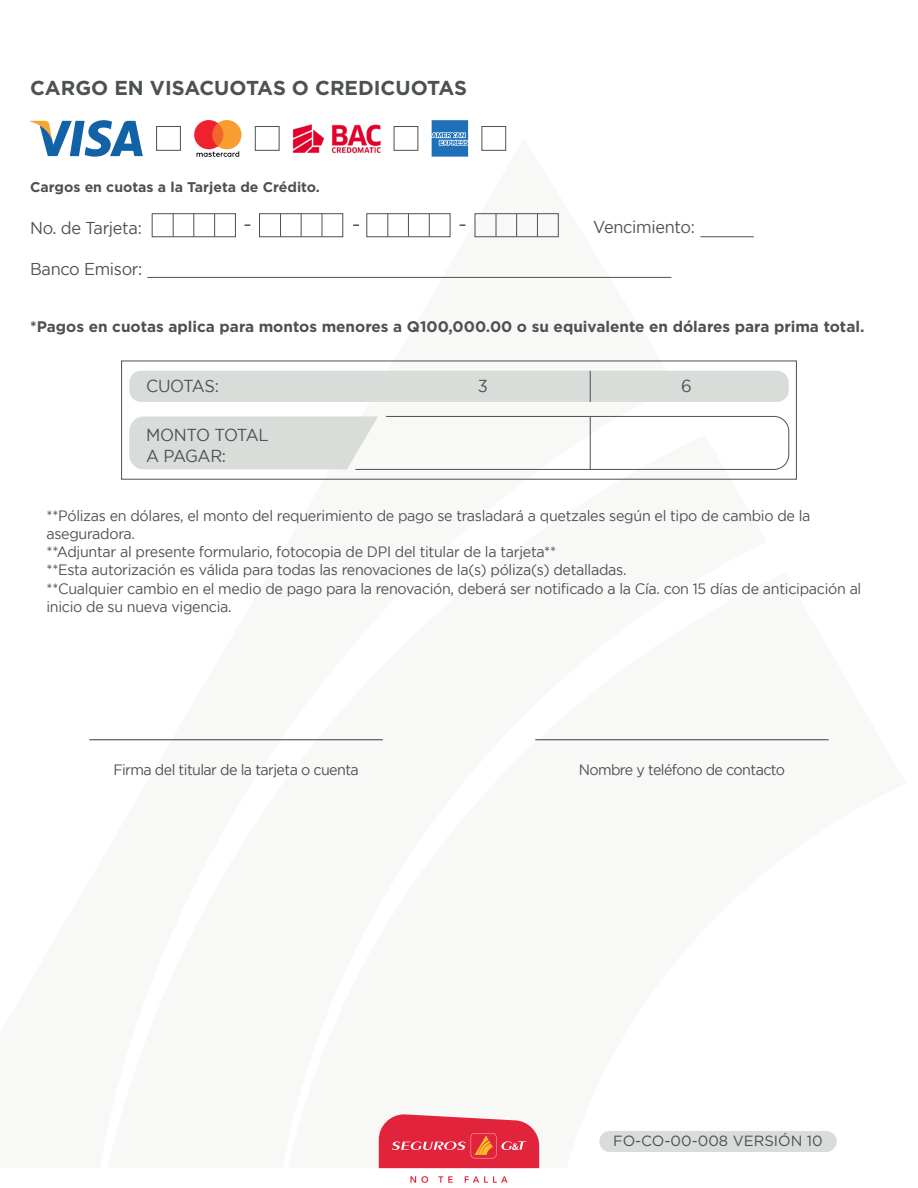
<style>
.page{position:relative;width:918px;height:1188px;background:#fff}
.page>*{position:absolute;margin:0;border:0;box-sizing:border-box;transform-origin:0 0}
.t1{font:700 20.1px "Gotham";color:#4d5150}
.t2{font:17.25px/20.7px "Gotham";letter-spacing:-.035em;color:#4d5150;scale:.95 1}
.t3{font:17.1px "Gotham";letter-spacing:-.02em;color:#4d5150;scale:.95 1}
.t4{font:700 15.3px "Gotham";color:#4d5150}
.t5{font:15px/18.1px "Gotham";letter-spacing:-.02em;color:#4d5150;scale:.95 1}
.t6{font:15px "Gotham";letter-spacing:-.04em;color:#4d5150;scale:.95 1}
.t7{font:14.85px "Gotham";color:#4d5150}
.t8{font:700 14.1px "Gotham";color:#4d5150}
</style>
<div class="page">
<div style="left:599px;top:1131px;width:238px;height:21px;background:#d9ddda;border-radius:11px"></div>
<svg style="left:379px;top:1114px;width:160px;height:54px;background:#e44253"></svg>
<svg style="left:410px;top:1176px;width:18px;height:7px"></svg>
<svg style="left:438px;top:1176px;width:15px;height:7px"></svg>
<svg style="left:465px;top:1176px;width:43px;height:7px"></svg>
<div style="left:394px;top:126px;width:24px;height:25px;border:1px solid #4d5150"></div>
<div style="left:482px;top:126px;width:24px;height:25px;border:1px solid #4d5150"></div>
<img style="left:292px;top:124px;width:89px;height:30px">
<svg style="left:432px;top:120px;width:36px;height:37px"></svg>
<div style="left:255px;top:126px;width:24px;height:25px;border:1px solid #4d5150"></div>
<div style="left:156px;top:126px;width:25px;height:25px;border:1px solid #4d5150"></div>
<svg style="left:194px;top:120px;width:48px;height:37px"></svg>
<svg style="left:30px;top:120px;width:113px;height:37px"></svg>
<hr style="left:89px;top:739px;width:294px;height:1px;background:#4d5150">
<hr style="left:535px;top:739px;width:294px;height:1px;background:#4d5150">
<div style="left:152px;top:213px;width:84px;height:24px;border:1px solid #4d5150"></div>
<svg style="left:173px;top:214px;width:1px;height:23px"></svg>
<svg style="left:193px;top:214px;width:1px;height:23px"></svg>
<svg style="left:214px;top:214px;width:1px;height:23px"></svg>
<div style="left:259px;top:213px;width:84px;height:24px;border:1px solid #4d5150"></div>
<svg style="left:280px;top:214px;width:1px;height:23px"></svg>
<svg style="left:301px;top:214px;width:1px;height:23px"></svg>
<svg style="left:322px;top:214px;width:1px;height:23px"></svg>
<div style="left:366px;top:213px;width:84px;height:24px;border:1px solid #4d5150"></div>
<svg style="left:387px;top:214px;width:1px;height:23px"></svg>
<svg style="left:408px;top:214px;width:1px;height:23px"></svg>
<svg style="left:429px;top:214px;width:1px;height:23px"></svg>
<div style="left:475px;top:213px;width:84px;height:24px;border:1px solid #4d5150"></div>
<svg style="left:496px;top:214px;width:1px;height:23px"></svg>
<svg style="left:516px;top:214px;width:1px;height:23px"></svg>
<svg style="left:537px;top:214px;width:1px;height:23px"></svg>
<svg style="left:353px;top:224px;width:6px;height:2px"></svg>
<hr style="left:700px;top:236px;width:54px;height:1px;background:#4d5150">
<hr style="left:147px;top:277px;width:524px;height:1px;background:#4d5150">
<div style="left:121px;top:361px;width:676px;height:119px;border:1px solid #4d5150"></div>
<div style="left:129px;top:371px;width:660px;height:31px;background:#d9ddda;border-radius:12px"></div>
<svg style="left:129px;top:416px;width:661px;height:54px"></svg>
<hr style="left:590px;top:371px;width:1px;height:31px;background:#4d5150">
<hr style="left:590px;top:416px;width:1px;height:53px;background:#4d5150">
<h1 class="t1" style="left:30px;top:75px;width:439px">CARGO EN VISACUOTAS O CREDICUOTAS</h1>
<p class="t8" style="left:30px;top:178px;width:291px">Cargos en cuotas a la Tarjeta de Crédito.</p>
<p class="t3" style="left:30px;top:219px;width:119px">No. de Tarjeta:</p>
<p class="t3" style="left:30px;top:260px;width:120px">Banco Emisor:</p>
<p class="t3" style="left:593px;top:218px;width:109px">Vencimiento:</p>
<p class="t4" style="left:30px;top:316px;width:836px">*Pagos en cuotas aplica para montos menores a Q100,000.00 o su equivalente en dólares para prima total.</p>
<p class="t2" style="left:146px;top:375px;width:78px">CUOTAS:</p>
<p class="t2" style="left:478px;top:375px;width:12px">3</p>
<p class="t2" style="left:681px;top:375px;width:13px">6</p>
<p class="t2" style="left:146px;top:424px;width:131px">MONTO TOTAL<br>A PAGAR:</p>
<p class="t5" style="left:46px;top:506px;width:859px">**Pólizas en dólares, el monto del requerimiento de pago se trasladará a quetzales según el tipo de cambio de la aseguradora.<br>**Adjuntar al presente formulario, fotocopia de DPI del titular de la tarjeta**<br>**Esta autorización es válida para todas las renovaciones de la(s) póliza(s) detalladas.<br>**Cualquier cambio en el medio de pago para la renovación, deberá ser notificado a la Cía. con 15 días de anticipación al inicio de su nueva vigencia.</p>
<p class="t6" style="left:113px;top:761px;width:260px">Firma del titular de la tarjeta o cuenta</p>
<p class="t6" style="left:579px;top:761px;width:219px">Nombre y teléfono de contacto</p>
<p class="t7" style="left:613px;top:1132px;width:211px">FO-CO-00-008 VERSIÓN 10</p>
</div>
